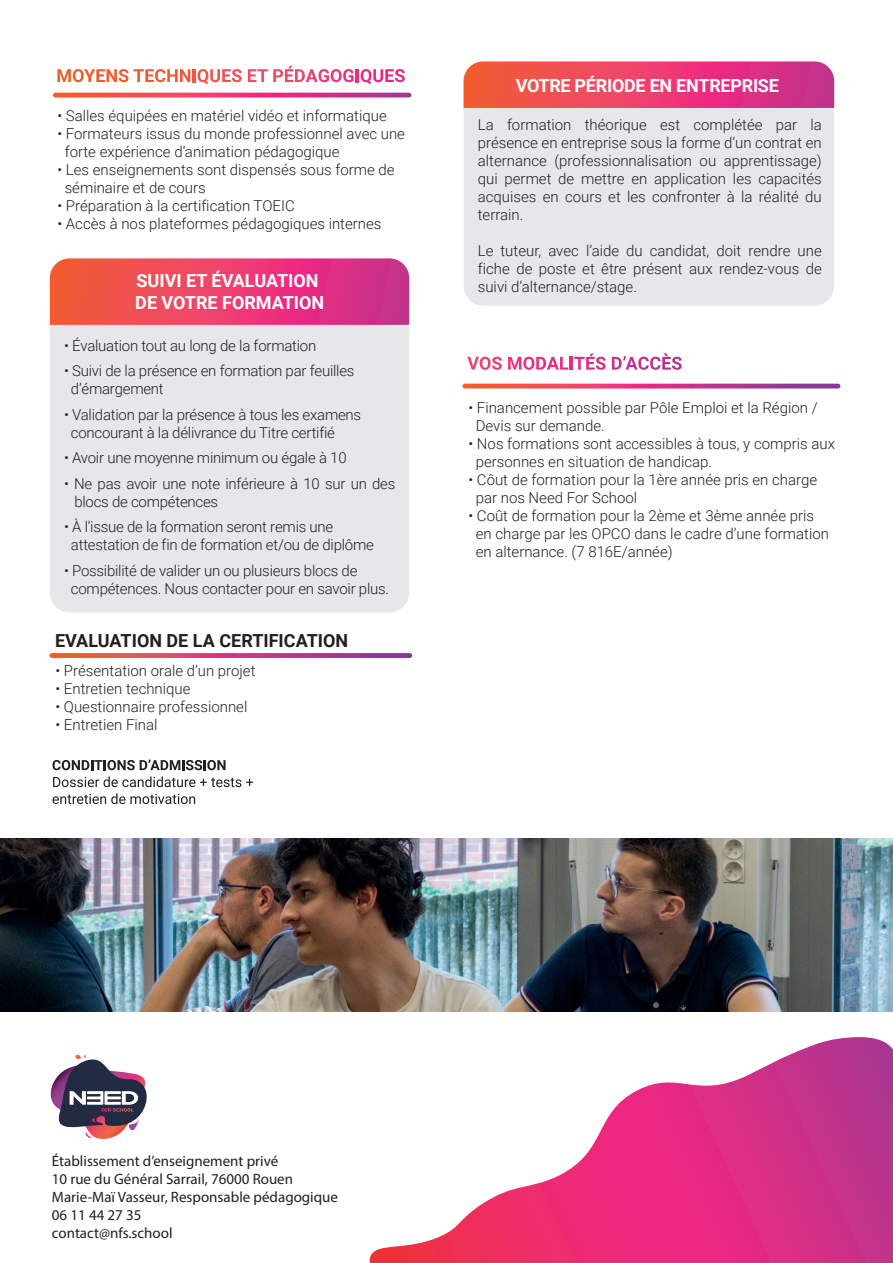
<style>
.page{position:relative;width:893px;height:1263px;background:#fff}
.page>*{position:absolute;margin:0;border:0;box-sizing:border-box;transform-origin:0 0}
.t1{font:700 18px/21.6px "Roboto";letter-spacing:-.015em;color:#fff}
.t2{font:700 18px "Roboto";color:#231f20}
.t3{font:300 15px/18px "Roboto";color:#231f20}
.t4{font:15px/18px "Myriad Pro";color:#231f20}
</style>
<div class="page">
<div style="left:50px;top:258px;width:359px;height:355px;background:#e6e7e9;border-radius:20px"></div>
<svg style="left:50px;top:258px;width:359px;height:67px;background:#e7426c"></svg>
<div style="left:464px;top:62px;width:370px;height:244px;background:#e6e7e9;border-radius:20px"></div>
<svg style="left:464px;top:61px;width:370px;height:47px;background:#e7436c"></svg>
<svg style="left:467px;top:357px;width:35px;height:13px"></svg>
<svg style="left:508px;top:353px;width:98px;height:17px"></svg>
<svg style="left:612px;top:353px;width:70px;height:17px"></svg>
<svg style="left:53px;top:759px;width:173px;height:11px"></svg>
<svg style="left:53px;top:776px;width:200px;height:11px"></svg>
<svg style="left:53px;top:793px;width:142px;height:11px"></svg>
<svg style="left:462px;top:384px;width:378px;height:4px;background:#ce3e74"></svg>
<svg style="left:50px;top:1054px;width:97px;height:85px"></svg>
<svg style="left:369px;top:1037px;width:524px;height:226px"></svg>
<svg style="left:57px;top:69px;width:185px;height:15px"></svg>
<svg style="left:248px;top:66px;width:157px;height:18px"></svg>
<svg style="left:53px;top:93px;width:358px;height:5px;background:#e0527a"></svg>
<svg style="left:49px;top:653px;width:363px;height:5px;background:#cf4377"></svg>
<img style="left:0;top:838px;width:893px;height:173px">
<p class="t3" style="left:57px;top:106px;width:331px">• Salles équipées en matériel vidéo et informatique</p>
<p class="t3" style="left:65px;top:124px;width:342px;text-indent:-7px">• Formateurs issus du monde professionnel avec une forte expérience d’animation pédagogique</p>
<p class="t3" style="left:65px;top:160px;width:331px;text-indent:-7px">• Les enseignements sont dispensés sous forme de séminaire et de cours</p>
<p class="t3" style="left:57px;top:196px;width:239px">• Préparation à la certification TOEIC</p>
<p class="t3" style="left:57px;top:214px;width:326px">• Accès à nos plateformes pédagogiques internes</p>
<p class="t1" style="left:135px;top:269px;width:190px">SUIVI ET ÉVALUATION<br>DE VOTRE FORMATION</p>
<p class="t3" style="left:64px;top:336px;width:254px">• Évaluation tout au long de la formation</p>
<p class="t3" style="left:71px;top:361px;width:285px;text-indent:-7px">• Suivi de la présence en formation par feuilles d’émargement</p>
<p class="t3" style="left:71px;top:405px;width:292px;text-indent:-7px">• Validation par la présence à tous les examens concourant à la délivrance du Titre certifié</p>
<p class="t3" style="left:64px;top:448px;width:284px">• Avoir une moyenne minimum ou égale à 10</p>
<p class="t3" style="left:74px;top:474px;width:323px;text-indent:-10px">• Ne pas avoir une note inférieure à 10 sur un des blocs de compétences</p>
<p class="t3" style="left:71px;top:517px;width:304px;text-indent:-7px">• À l’issue de la formation seront remis une attestation de fin de formation et/ou de diplôme</p>
<p class="t3" style="left:71px;top:561px;width:320px;text-indent:-7px">• Possibilité de valider un ou plusieurs blocs de compétences. Nous contacter pour en savoir plus.</p>
<p class="t2" style="left:55px;top:628px;width:295px">EVALUATION DE LA CERTIFICATION</p>
<p class="t3" style="left:55px;top:661px;width:202px">• Présentation orale d’un projet</p>
<p class="t3" style="left:55px;top:679px;width:137px">• Entretien technique</p>
<p class="t3" style="left:55px;top:697px;width:193px">• Questionnaire professionnel</p>
<p class="t3" style="left:55px;top:715px;width:104px">• Entretien Final</p>
<p class="t1" style="left:516px;top:74px;width:265px">VOTRE PÉRIODE EN ENTREPRISE</p>
<p class="t3" style="left:478px;top:115px;width:345px;text-align:justify">La formation théorique est complétée par la présence en entreprise sous la forme d’un contrat en alternance (professionnalisation ou apprentissage) qui permet de mettre en application les capacités acquises en cours et les confronter à la réalité du terrain.</p>
<p class="t3" style="left:478px;top:241px;width:345px;text-align:justify">Le tuteur, avec l’aide du candidat, doit rendre une fiche de poste et être présent aux rendez-vous de suivi d’alternance/stage.</p>
<p class="t3" style="left:476px;top:398px;width:343px;text-indent:-7px">• Financement possible par Pôle Emploi et la Région /<br>Devis sur demande.</p>
<p class="t3" style="left:476px;top:434px;width:361px;text-indent:-7px">• Nos formations sont accessibles à tous, y compris aux personnes en situation de handicap.</p>
<p class="t3" style="left:476px;top:470px;width:343px;text-indent:-7px">• Côut de formation pour la 1ère année pris en charge par nos Need For School</p>
<p class="t3" style="left:476px;top:506px;width:355px;text-indent:-7px">• Coût de formation pour la 2ème et 3ème année pris en charge par les OPCO dans le cadre d’une formation en alternance. (7 816E/année)</p>
<p class="t4" style="left:52px;top:1152px;width:288px">Établissement d’enseignement privé<br>10 rue du Général Sarrail, 76000 Rouen<br>Marie-Maï Vasseur, Responsable pédagogique<br>06 11 44 27 35<br>contact@nfs.school</p>
</div>
